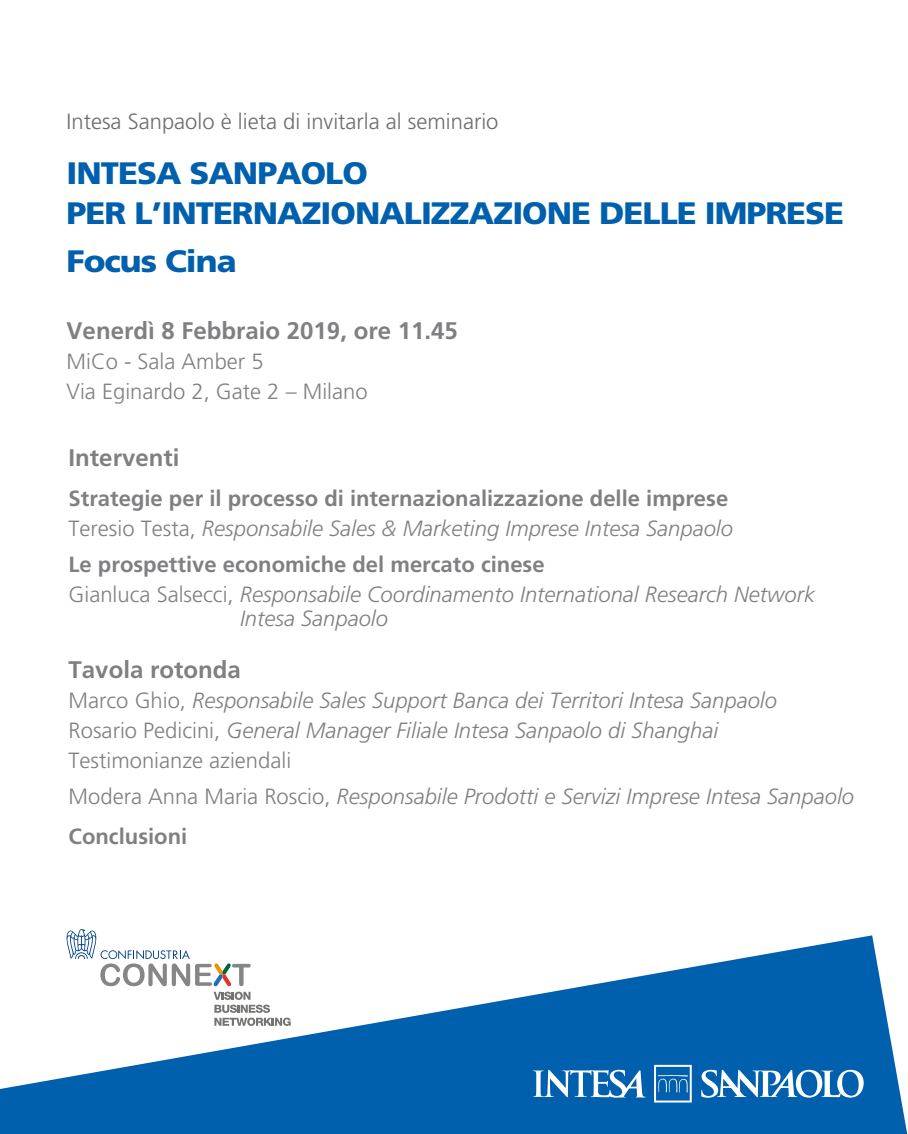
<style>
.page{position:relative;width:908px;height:1134px;background:#fff}
.page>*{position:absolute;margin:0;border:0;box-sizing:border-box;transform-origin:0 0}
.t1{font:900 31px/40px "Frutiger";letter-spacing:-.03em;color:#0160ae;scale:1.05 1}
.t2{font:700 24px "Frutiger";color:#808083}
.t3{font:italic 300 22px/30px "Frutiger";color:#808083}
.t4{font:700 22px/30px "Frutiger";color:#808083}
.t5{font:300 22px "Frutiger";color:#6c6d70}
.t6{font:300 22px/30px "Frutiger";color:#808083}
.s1{font-weight:300}
.s2{font-weight:300;font-style:italic}
.s3{font-weight:700;font-style:normal}
.s4{font-style:normal}
</style>
<div class="page">
<svg style="left:0;top:935px;width:906px;height:199px;fill:#0160ae"></svg>
<svg style="left:701px;top:1069px;width:162px;height:29px"></svg>
<svg style="left:533px;top:1069px;width:112px;height:29px"></svg>
<svg style="left:653px;top:1065px;width:38px;height:37px"></svg>
<svg style="left:66px;top:929px;width:184px;height:57px"></svg>
<svg style="left:213px;top:992px;width:77px;height:34px"></svg>
<p class="t5" style="left:67px;top:109px;width:433px">Intesa Sanpaolo è lieta di invitarla al seminario</p>
<h1 class="t1" style="left:67px;top:153px;width:741px">INTESA SANPAOLO<br>PER L’INTERNAZIONALIZZAZIONE DELLE IMPRESE</h1>
<h1 class="t1" style="left:67px;top:241px;width:163px">Focus Cina</h1>
<p class="t2" style="left:67px;top:317px;width:392px">Venerdì 8 Febbraio 2019, ore 11.45</p>
<p class="t6" style="left:67px;top:347px;width:302px">MiCo - Sala Amber 5<br>Via Eginardo 2, Gate 2 – Milano</p>
<p class="t2" style="left:69px;top:444px;width:112px">Interventi</p>
<p class="t4" style="left:69px;top:484px;width:665px">Strategie per il processo di internazionalizzazione delle imprese<br><span class="s1">Teresio Testa,</span> <span class="s2">Responsabile Sales &amp; Marketing Imprese Intesa Sanpaolo</span></p>
<p class="t3" style="left:69px;top:550px;width:747px"><span class="s3">Le prospettive economiche del mercato cinese<br></span><span class="s4">Gianluca Salsecci,</span> Responsabile Coordinamento International Research Network</p>
<p class="t3" style="left:240px;top:604px;width:149px">Intesa Sanpaolo</p>
<p class="t2" style="left:69px;top:656px;width:174px">Tavola rotonda</p>
<p class="t3" style="left:69px;top:686px;width:709px"><span class="s4">Marco Ghio,</span> Responsabile Sales Support Banca dei Territori Intesa Sanpaolo<br><span class="s4">Rosario Pedicini,</span> General Manager Filiale Intesa Sanpaolo di Shanghai<br><span class="s4">Testimonianze aziendali</span></p>
<p class="t3" style="left:69px;top:777px;width:786px;line-height:40px"><span class="s4">Modera Anna Maria Roscio,</span> Responsabile Prodotti e Servizi Imprese Intesa Sanpaolo<br><span class="s3">Conclusioni</span></p>
</div>
